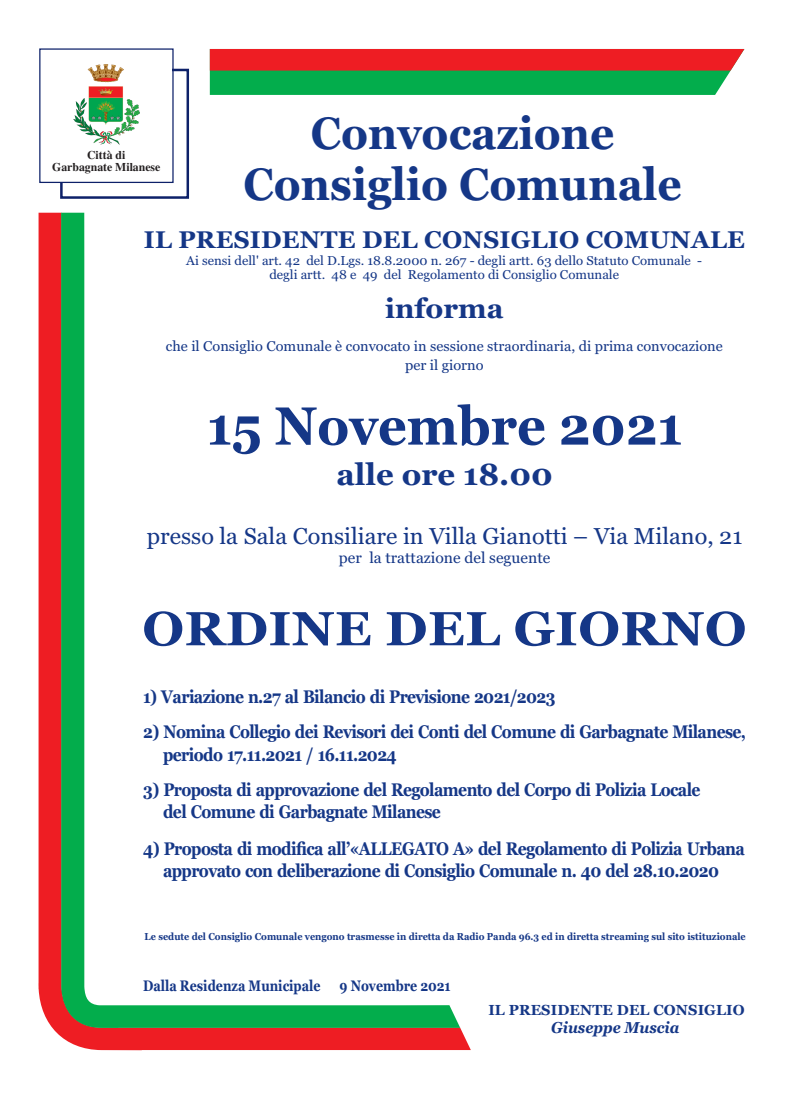
<style>
.page{position:relative;width:810px;height:1099px;background:#fff}
.page>*{position:absolute;margin:0;border:0;box-sizing:border-box;transform-origin:0 0}
.t1{font:700 53.5px "Georgia";color:#153787;scale:.94 1}
.t2{font:700 47.69px "Georgia";letter-spacing:.01em;color:#153787;scale:1.07 1}
.t3{font:700 45px/51.1px "Georgia";color:#153787;text-align:center;scale:.94 1}
.t4{font:700 30.25px "Georgia";color:#153787}
.t5{font:700 27.5px "Georgia";color:#153787}
.t6{font:700 24px "Georgia";letter-spacing:.01em;color:#153787}
.t7{font:22.88px "Georgia";color:#153787}
.t8{font:700 18.12px/22.2px "Georgia";letter-spacing:-.04em;color:#153787;scale:.87 1}
.t9{font:italic 700 15.69px "Georgia";color:#153787;scale:.92 1}
.t10{font:15.31px "Georgia";color:#153787}
.t11{font:700 15.12px "Georgia";color:#153787;scale:.82 1}
.t12{font:700 14.5px "Georgia";letter-spacing:.01em;color:#153787}
.t13{font:14.12px/18.8px "Georgia";color:#153787;text-align:center}
.t14{font:12.81px/14.6px "Georgia";color:#153787;text-align:center}
.t15{font:700 11.88px/11.9px "Times";color:#231f20;text-align:center}
.t16{font:700 10px "Georgia";color:#153787;scale:.91 1}
</style>
<div class="page">
<div style="left:60px;top:69px;width:129px;height:130px;border:2px solid #0d2169"></div>
<div style="left:40px;top:50px;width:132px;height:132px;background:#fff"></div>
<div style="left:39px;top:48px;width:135px;height:135px;border:1px solid #0d2169"></div>
<svg style="left:210px;top:49px;width:534px;height:46px;background:#766b3d"></svg>
<svg style="left:39px;top:213px;width:432px;height:836px;fill:#ee1d23"></svg>
<svg style="left:61px;top:213px;width:399px;height:814px"></svg>
<img style="left:73px;top:65px;width:67px;height:79px">
<p class="t15" style="left:52px;top:150px;width:110px">Città di<br>Garbagnate Milanese</p>
<h3 class="t3" style="left:244px;top:111px;width:468px">Convocazione<br>Consiglio Comunale</h3>
<h3 class="t6" style="left:144px;top:229px;width:603px">IL PRESIDENTE DEL CONSIGLIO COMUNALE</h3>
<p class="t14" style="left:186px;top:254px;width:517px">Ai sensi dell' art. 42 del D.Lgs. 18.8.2000 n. 267 - degli artt. 63 dello Statuto Comunale - degli artt. 48 e 49 del Regolamento di Consiglio Comunale</p>
<h3 class="t5" style="left:385px;top:297px;width:120px">informa</h3>
<p class="t13" style="left:166px;top:337px;width:558px">che il Consiglio Comunale è convocato in sessione straordinaria, di prima convocazione per il giorno</p>
<h1 class="t1" style="left:207px;top:404px;width:507px">15 Novembre 2021</h1>
<h3 class="t4" style="left:336px;top:461px;width:218px">alle ore 18.00</h3>
<p class="t7" style="left:147px;top:527px;width:597px">presso la Sala Consiliare in Villa Gianotti – Via Milano, 21</p>
<p class="t10" style="left:339px;top:551px;width:213px">per la trattazione del seguente</p>
<h2 class="t2" style="left:142px;top:609px;width:566px">ORDINE DEL GIORNO</h2>
<p class="t8" style="left:143px;top:687px;width:476px">1) Variazione n.27 al Bilancio di Previsione 2021/2023</p>
<p class="t8" style="left:163px;top:722px;width:672px;text-indent:-20px">2) Nomina Collegio dei Revisori dei Conti del Comune di Garbagnate Milanese, periodo 17.11.2021 / 16.11.2024</p>
<p class="t8" style="left:163px;top:779px;width:619px;line-height:22.6px;text-indent:-20px">3) Proposta di approvazione del Regolamento del Corpo di Polizia Locale del Comune di Garbagnate Milanese</p>
<p class="t8" style="left:143px;top:838px;width:693px;line-height:22.4px;text-align:center">4) Proposta di modifica all’«ALLEGATO A» del Regolamento di Polizia Urbana approvato con deliberazione di Consiglio Comunale n. 40 del 28.10.2020</p>
<p class="t16" style="left:145px;top:932px;width:662px">Le sedute del Consiglio Comunale vengono trasmesse in diretta da Radio Panda 96.3 ed in diretta streaming sul sito istituzionale</p>
<p class="t11" style="left:143px;top:979px;width:377px">Dalla Residenza Municipale 9 Novembre 2021</p>
<p class="t12" style="left:488px;top:1003px;width:258px">IL PRESIDENTE DEL CONSIGLIO</p>
<p class="t9" style="left:551px;top:1020px;width:141px">Giuseppe Muscia</p>
</div>
